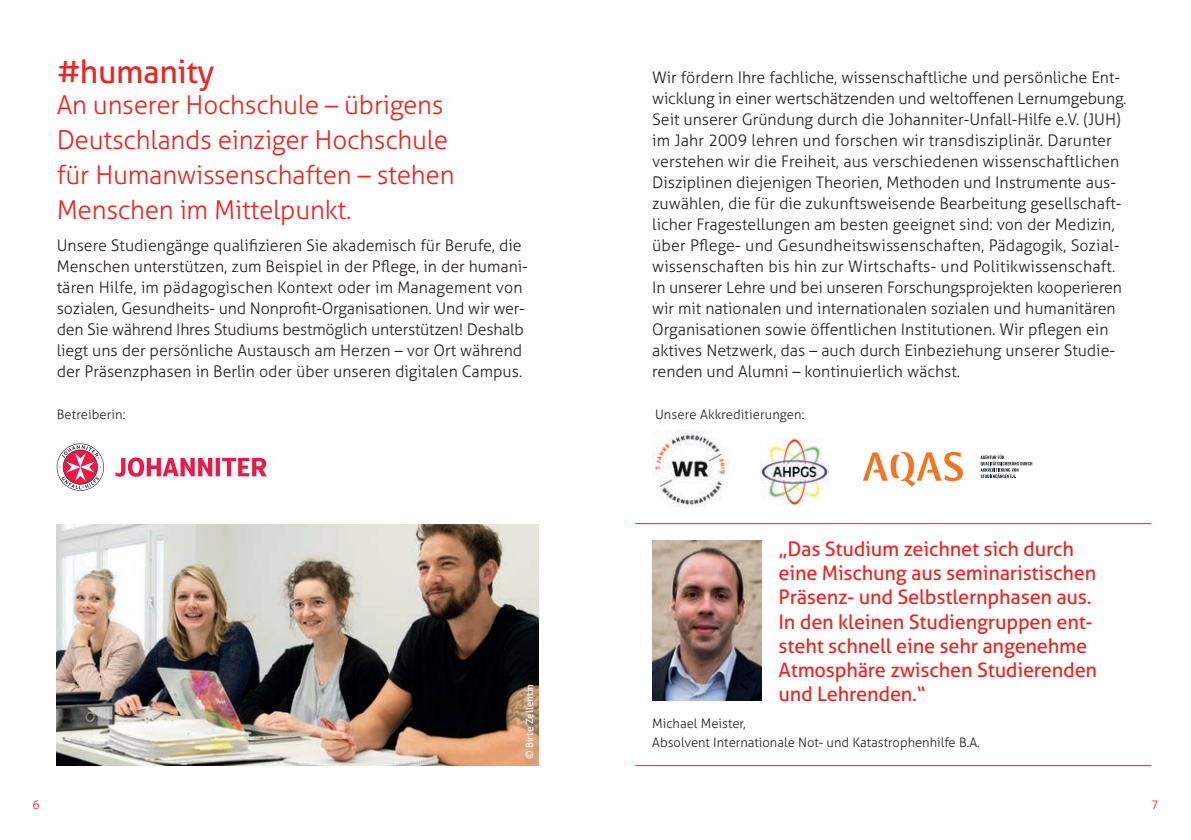
<style>
.page{position:relative;width:1191px;height:840px;background:#fff}
.page>*{position:absolute;margin:0;border:0;box-sizing:border-box;transform-origin:0 0}
.t1{font:32px "Aller";letter-spacing:-.01em;color:#ec2423}
.t2{font:300 26px/35px "Aller";letter-spacing:-.01em;color:#ec2423}
.t3{font:20px/24.2px "Aller";letter-spacing:-.01em;color:#ec2423}
.t4{font:300 16px/21px "Aller";color:#231f20}
.t5{font:300 13px/19px "Aller";color:#231f20}
.t6{font:300 12px "Aller";color:#ec2423}
.t7{font:10px "Aller";color:#fff}
</style>
<div class="page">
<hr style="left:635px;top:764px;width:516px;height:1px;background:#ec2423">
<img style="left:57px;top:524px;width:482px;height:241px">
<svg style="left:57px;top:443px;width:210px;height:47px"></svg>
<img style="left:652px;top:430px;width:77px;height:77px">
<img style="left:760px;top:437px;width:68px;height:68px">
<svg style="left:863px;top:451px;width:170px;height:36px"></svg>
<hr style="left:635px;top:523px;width:516px;height:1px;background:#ec2423">
<img style="left:652px;top:540px;width:109px;height:160px">
<h1 class="t1" style="left:57px;top:52px;width:159px">#humanity</h1>
<h2 class="t2" style="left:57px;top:87px;width:399px">An unserer Hochschule – übrigens<br>Deutschlands einziger Hochschule für Humanwissenschaften – stehen<br>Menschen im Mittelpunkt.</h2>
<p class="t4" style="left:57px;top:234px;width:473px">Unsere Studiengänge qualifizieren Sie akademisch für Berufe, die Menschen unterstützen, zum Beispiel in der Pflege, in der humani&shy;tären Hilfe, im pädagogischen Kontext oder im Management von sozialen, Gesundheits- und Nonprofit-Organisationen. Und wir wer&shy;den Sie während Ihres Studiums bestmöglich unterstützen! Deshalb liegt uns der persönliche Austausch am Herzen – vor Ort während der Präsenzphasen in Berlin oder über unseren digitalen Campus.</p>
<p class="t5" style="left:57px;top:404px;width:70px">Betreiberin:</p>
<p class="t7" style="left:523px;top:758px;width:77px;rotate:-90deg">© Birte Zellentin</p>
<p class="t4" style="left:652px;top:66px;width:476px">Wir fördern Ihre fachliche, wissenschaftliche und persönliche Ent&shy;wicklung in einer wertschätzenden und weltoffenen Lernumgebung.<br>Seit unserer Gründung durch die Johanniter-Unfall-Hilfe e.V. (JUH) im Jahr 2009 lehren und forschen wir transdisziplinär. Darunter verstehen wir die Freiheit, aus verschiedenen wissenschaftlichen Disziplinen diejenigen Theorien, Methoden und Instrumente aus&shy;zuwählen, die für die zukunftsweisende Bearbeitung gesellschaft&shy;licher Fragestellungen am besten geeignet sind: von der Medizin, über Pflege- und Gesundheitswissenschaften, Pädagogik, Sozial&shy;wissenschaften bis hin zur Wirtschafts- und Politikwissenschaft.<br>In unserer Lehre und bei unseren Forschungsprojekten kooperieren wir mit nationalen und internationalen sozialen und humanitären Organisationen sowie öffentlichen Institutionen. Wir pflegen ein aktives Netzwerk, das – auch durch Einbeziehung unserer Studie&shy;renden und Alumni – kontinuierlich wächst.</p>
<p class="t5" style="left:655px;top:404px;width:151px">Unsere Akkreditierungen:</p>
<p class="t3" style="left:778px;top:536px;width:320px">„Das Studium zeichnet sich durch eine Mischung aus seminaristischen<br>Präsenz- und Selbstlernphasen aus.<br>In den kleinen Studiengruppen ent&shy;steht schnell eine sehr angenehme<br>Atmosphäre zwischen Studierenden und Lehrenden.“</p>
<p class="t5" style="left:652px;top:713px;width:329px">Michael Meister,<br>Absolvent Internationale Not- und Katastrophenhilfe B.A.</p>
<p class="t6" style="left:33px;top:797px;width:9px">6</p>
<p class="t6" style="left:1151px;top:797px;width:9px">7</p>
</div>
